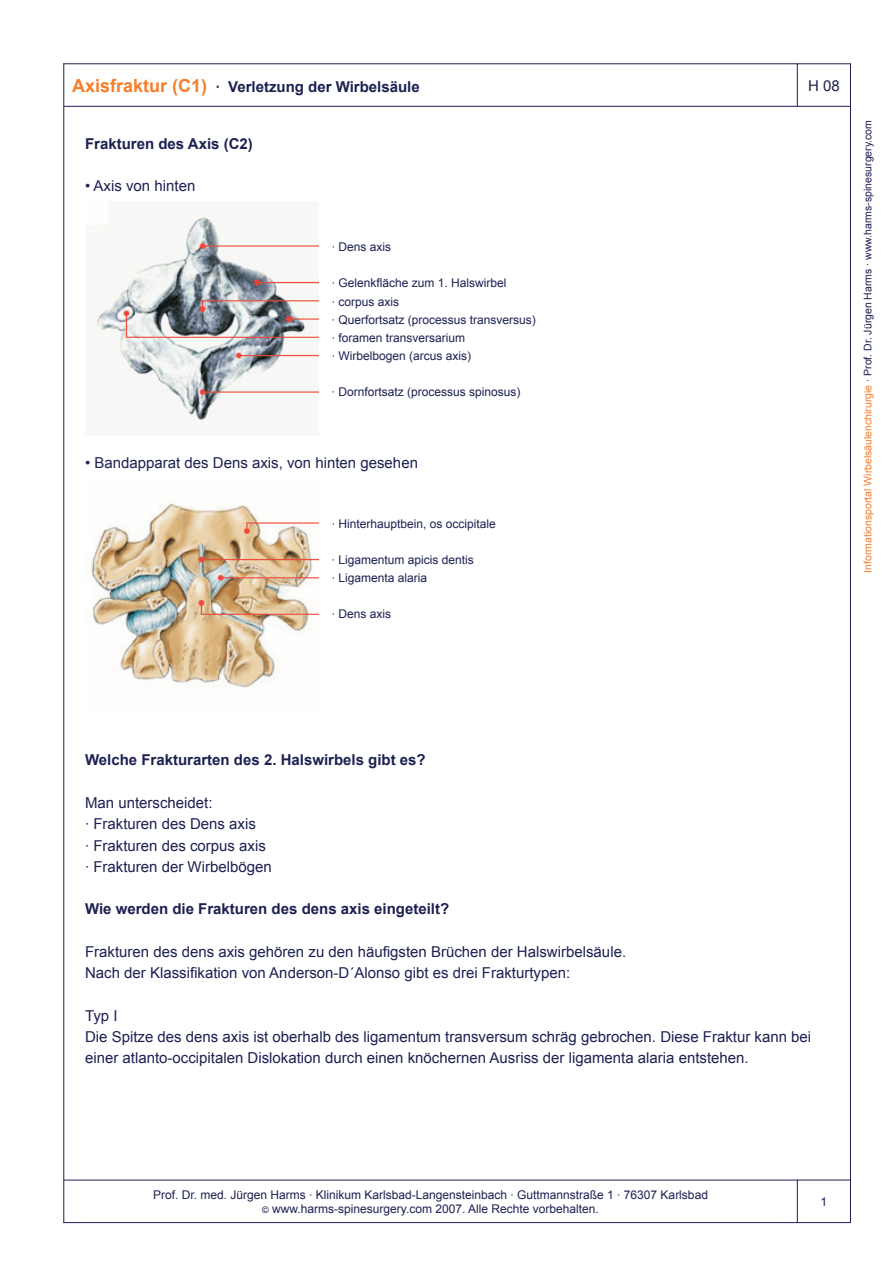
<style>
.page{position:relative;width:893px;height:1263px;background:#fff}
.page>*{position:absolute;margin:0;border:0;box-sizing:border-box;transform-origin:0 0}
.t1{font:15px/21.3px "Arial";color:#1c2152}
.t2{font:700 15px "Arial";color:#1c2152}
.t3{font:12px/18.1px "Arial";color:#1c2152}
.t4{font:10.5px "Arial";color:#1c2152}
.s1{font-size:18px;color:#f47e2b}
.s2{color:#f47e2b}
.s3{font-size:9px}
</style>
<div class="page">
<img style="left:85px;top:210px;width:234px;height:218px">
<img style="left:91px;top:503px;width:228px;height:185px">
<hr style="left:64px;top:106px;width:733px;height:1px;background:#1c2152">
<hr style="left:64px;top:63px;width:733px;height:1px;background:#1c2152">
<hr style="left:850px;top:107px;width:1px;height:1073px;background:#1c2152">
<svg style="left:796px;top:63px;width:55px;height:44px"></svg>
<hr style="left:64px;top:1222px;width:733px;height:1px;background:#1c2152">
<hr style="left:64px;top:1180px;width:733px;height:1px;background:#1c2152">
<hr style="left:63px;top:64px;width:1px;height:1158px;background:#1c2152">
<div style="left:797px;top:1180px;width:54px;height:43px;border:1px solid #1c2152"></div>
<p class="t2" style="left:72px;top:76px;width:349px"><span class="s1">Axisfraktur (C1)</span> · Verletzung der Wirbelsäule</p>
<p class="t1" style="left:808px;top:75px;width:33px">H 08</p>
<p class="t2" style="left:85px;top:134px;width:169px">Frakturen des Axis (C2)</p>
<p class="t1" style="left:85px;top:176px;width:112px">• Axis von hinten</p>
<p class="t3" style="left:332px;top:238px;width:61px">· Dens axis</p>
<p class="t3" style="left:332px;top:274px;width:206px">· Gelenkfläche zum 1. Halswirbel<br>· corpus axis<br>· Querfortsatz (processus transversus) · foramen transversarium<br>· Wirbelbogen (arcus axis)</p>
<p class="t3" style="left:332px;top:383px;width:190px">· Dornfortsatz (processus spinosus)</p>
<p class="t1" style="left:85px;top:452px;width:334px">• Bandapparat des Dens axis, von hinten gesehen</p>
<p class="t3" style="left:332px;top:514px;width:166px">· Hinterhauptbein, os occipitale</p>
<p class="t3" style="left:332px;top:551px;width:144px">· Ligamentum apicis dentis · Ligamenta alaria</p>
<p class="t3" style="left:332px;top:605px;width:61px">· Dens axis</p>
<p class="t4" style="left:861px;top:573px;width:454px;rotate:-90deg"><span class="s2">Informationsportal Wirbelsäulenchirurgie</span> · Prof. Dr. Jürgen Harms · www.harms-spinesurgery.com</p>
<p class="t2" style="left:85px;top:750px;width:342px">Welche Frakturarten des 2. Halswirbels gibt es?</p>
<p class="t1" style="left:85px;top:792px;width:188px">Man unterscheidet:<br>· Frakturen des Dens axis<br>· Frakturen des corpus axis · Frakturen der Wirbelbögen</p>
<p class="t2" style="left:85px;top:899px;width:366px">Wie werden die Frakturen des dens axis eingeteilt?</p>
<p class="t1" style="left:85px;top:941px;width:543px">Frakturen des dens axis gehören zu den häufigsten Brüchen der Halswirbelsäule.<br>Nach der Klassifikation von Anderson-D´Alonso gibt es drei Frakturtypen:</p>
<p class="t1" style="left:85px;top:1005px;width:728px">Typ I<br>Die Spitze des dens axis ist oberhalb des ligamentum transversum schräg gebrochen. Diese Fraktur kann bei einer atlanto-occipitalen Dislokation durch einen knöchernen Ausriss der ligamenta alaria entstehen.</p>
<p class="t3" style="left:153px;top:1187px;width:556px;line-height:14.4px;text-align:center">Prof. Dr. med. Jürgen Harms · Klinikum Karlsbad-Langensteinbach · Guttmannstraße 1 · 76307 Karlsbad <span class="s3">©</span> www.harms-spinesurgery.com 2007. Alle Rechte vorbehalten.</p>
</div>
